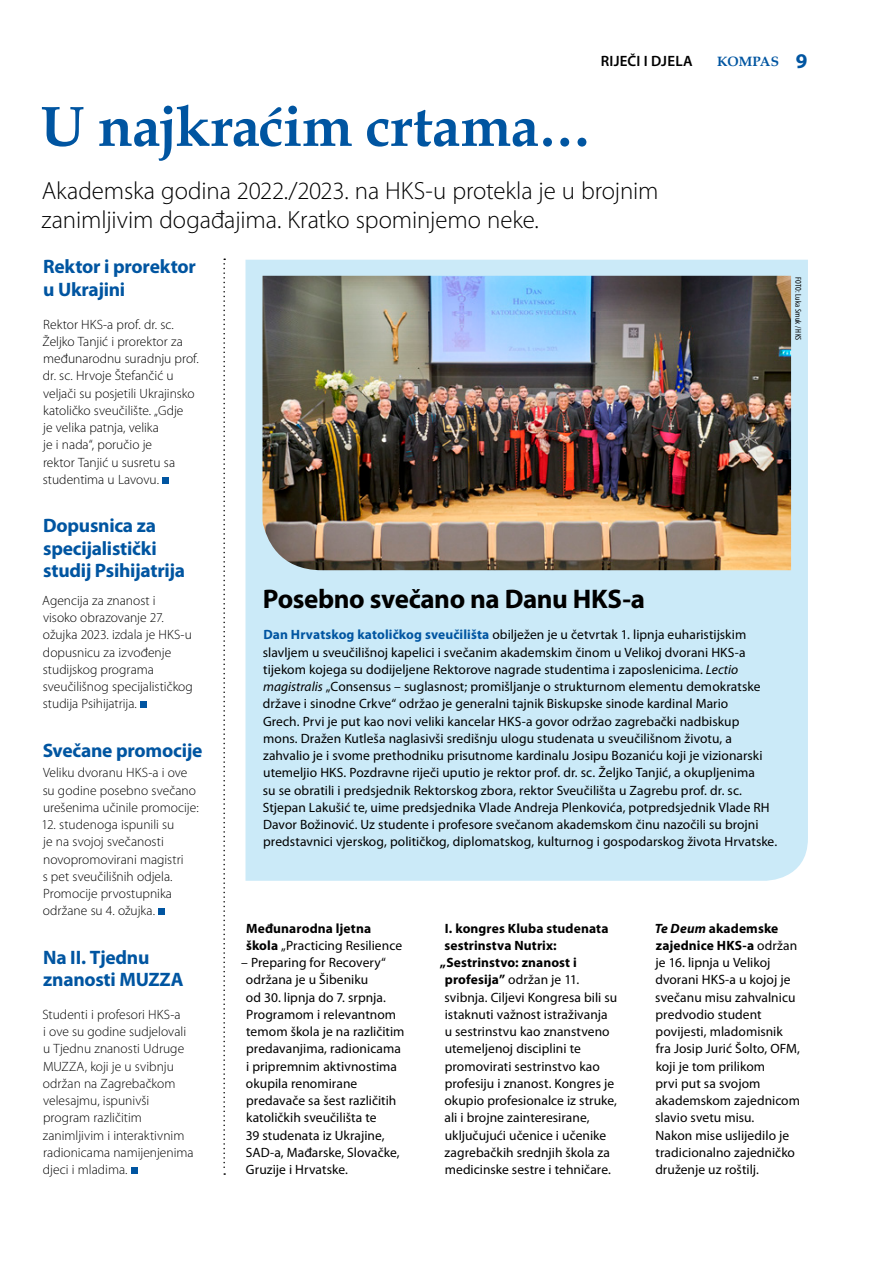
<style>
.page{position:relative;width:893px;height:1263px;background:#fff}
.page>*{position:absolute;margin:0;border:0;box-sizing:border-box;transform-origin:0 0}
.t1{font:700 57px "Book Antiqua";letter-spacing:-.005em;color:#0055a1}
.t2{font:700 27px "Myriad Pro";letter-spacing:-.015em;color:#000}
.t3{font:300 24.9px/28.7px "Myriad Pro";letter-spacing:-.005em;color:#000}
.t4{font:700 19.5px/22.5px "Myriad Pro";letter-spacing:-.015em;color:#0055a1}
.t5{font:600 15px "Myriad Pro";letter-spacing:.015em;color:#000}
.t6{font:13.5px/17.2px "Myriad Pro";letter-spacing:.005em;color:#000}
.t7{font:300 13.5px/17.2px "Myriad Pro";color:#000}
.t8{font:700 13.5px/17.2px "Myriad Pro";letter-spacing:.01em;color:#000}
.t9{font:700 13.5px "Book Antiqua";letter-spacing:.005em;color:#0055a1}
.t10{font:condensed 8.4px "Myriad Pro";letter-spacing:.03em;color:#000}
.s1{font-family:"Myriad Pro";font-size:21px}
.s2{font-weight:700;color:#0055a1}
.s3{font-style:italic}
.s4{font-weight:400}
.s5{font-weight:700}
.s6{font-weight:700;font-style:italic}
</style>
<div class="page">
<div style="left:245px;top:260px;width:563px;height:621px;background:#cbeaf8"></div>
<img style="left:262px;top:276px;width:529px;height:294px">
<div style="left:162px;top:477px;width:7px;height:7px;background:#0055a1"></div>
<div style="left:140px;top:701px;width:7px;height:7px;background:#0055a1"></div>
<div style="left:158px;top:908px;width:7px;height:7px;background:#0055a1"></div>
<div style="left:131px;top:1167px;width:7px;height:7px;background:#0055a1"></div>
<svg style="left:223px;top:258px;width:2px;height:917px"></svg>
<p class="t5" style="left:601px;top:51px;width:94px">RIJEČI I DJELA</p>
<p class="t9" style="left:717px;top:52px;width:92px">KOMPAS <span class="s1">9</span></p>
<h1 class="t1" style="left:40px;top:88px;width:554px">U najkraćim crtama…</h1>
<h3 class="t3" style="left:42px;top:176px;width:618px">Akademska godina 2022./2023. na HKS-u protekla je u brojnim zanimljivim događajima. Kratko spominjemo neke.</h3>
<h3 class="t4" style="left:43px;top:255px;width:154px">Rektor i prorektor u Ukrajini</h3>
<p class="t7" style="left:43px;top:315px;width:158px">Rektor HKS-a prof. dr. sc.<br>Željko Tanjić i prorektor za međunarodnu suradnju prof. dr. sc. Hrvoje Štefančić u veljači su posjetili U krajinsko katoličko sveučilište. „Gdje<br>je velika patnja, velika<br>je i nada“, poručio je<br>rektor Tanjić u susretu sa studentima u Lavovu.</p>
<h3 class="t4" style="left:43px;top:514px;width:143px">Dopusnica za specijalistički studij Psihijatrija</h3>
<p class="t7" style="left:42px;top:591px;width:152px">Agencija za znanost i visoko obrazovanje 27. ožujka 2023. izdala je HKS-u dopusnicu za izvođenje studijskog programa sveučilišnog specijalističkog studija Psihijatrija.</p>
<h3 class="t4" style="left:43px;top:738px;width:161px">Svečane promocije</h3>
<p class="t7" style="left:43px;top:764px;width:157px">Veliku dvoranu HKS-a i ove su godine posebno svečano urešenima učinile promocije:</p>
<p class="t7" style="left:41px;top:816px;width:144px">12. studenoga ispunili su je na svojoj svečanosti novopromovirani magistri s pet sveučilišnih odjela.<br>Promocije prvostupnika održane su 4. ožujka.</p>
<h3 class="t4" style="left:43px;top:945px;width:142px">Na II. Tjednu znanosti MUZZA</h3>
<p class="t7" style="left:42px;top:1005px;width:153px">Studenti i profesori HKS-a<br>i ove su godine sudjelovali u Tjednu znanosti Udruge<br>MUZZA, koji je u svibnju održan na Zagrebačkom velesajmu, ispunivši program različitim zanimljivim i interaktivnim radionicama namijenjenima djeci i mladima.</p>
<p class="t10" style="left:803px;top:277px;width:65px;rotate:90deg">FOTO: Luka Smuk / HKS</p>
<h2 class="t2" style="left:263px;top:581px;width:384px">Posebno svečano na Danu HKS-a</h2>
<p class="t6" style="left:263px;top:626px;width:516px"><span class="s2">Dan Hrvatskog katoličkog sveučilišta</span> obilježen je u četvrtak 1. lipnja euharistijskim slavljem u sveučilišnoj kapelici i svečanim akademskim činom u Velikoj dvorani HKS-a tijekom kojega su dodijeljene Rektorove nagrade studentima i zaposlenicima. <span class="s3">Lectio magistralis</span> „Consensus – suglasnost; promišljanje o strukturnom elementu demokratske države i sinodne Crkve“ održao je generalni tajnik Biskupske sinode kardinal Mario<br>Grech. Prvi je put kao novi veliki kancelar HKS-a govor održao zagrebački nadbiskup mons. Dražen Kutleša naglasivši središnju ulogu studenata u sveučilišnom životu, a zahvalio je i svome prethodniku prisutnome kardinalu Josipu Bozaniću koji je vizionarski utemeljio HKS. Pozdravne riječi uputio je rektor prof. dr. sc. Željko Tanjić, a okupljenima<br>su se obratili i predsjednik Rektorskog zbora, rektor Sveučilišta u Zagrebu prof. dr. sc.<br>Stjepan Lakušić te, uime predsjednika Vlade Andreja Plenkovića, potpredsjednik Vlade RH Davor Božinović. Uz studente i profesore svečanom akademskom činu nazočili su brojni predstavnici vjerskog, političkog, diplomatskog, kulturnog i gospodarskog života Hrvatske.</p>
<p class="t8" style="left:246px;top:919px;width:158px">Međunarodna ljetna škola <span class="s4">„Practicing Resilience</span></p>
<p class="t6" style="left:246px;top:954px;width:160px;text-indent:-5px">– Preparing for Recovery“ održana je u Šibeniku<br>od 30. lipnja do 7. srpnja.<br>Programom i relevantnom temom škola je na različitim predavanjima, radionicama i pripremnim aktivnostima okupila renomirane predavače sa šest različitih katoličkih sveučilišta te<br>39 studenata iz Ukrajine,<br>SAD-a, Mađarske, Slovačke,<br>Gruzije i Hrvatske.</p>
<p class="t8" style="left:445px;top:919px;width:165px">I. kongres Kluba studenata</p>
<p class="t8" style="left:445px;top:936px;width:114px">sestrinstva Nutrix:</p>
<p class="t8" style="left:440px;top:953px;width:138px">„Sestrinstvo: znanost i</p>
<p class="t6" style="left:445px;top:971px;width:136px"><span class="s5">profesija”</span> održan je 11.</p>
<p class="t6" style="left:444px;top:988px;width:174px">svibnja. Ciljevi Kongresa bili su</p>
<p class="t6" style="left:445px;top:1005px;width:164px">istaknuti važnost istraživanja</p>
<p class="t6" style="left:445px;top:1023px;width:166px">u sestrinstvu kao znanstveno</p>
<p class="t6" style="left:445px;top:1040px;width:138px">utemeljenoj disciplini te</p>
<p class="t6" style="left:445px;top:1057px;width:157px">promovirati sestrinstvo kao</p>
<p class="t6" style="left:445px;top:1074px;width:171px">profesiju i znanost. Kongres je</p>
<p class="t6" style="left:444px;top:1092px;width:174px">okupio profesionalce iz struke,</p>
<p class="t6" style="left:444px;top:1109px;width:147px">ali i brojne zainteresirane,</p>
<p class="t6" style="left:445px;top:1126px;width:163px">uključujući učenice i učenike</p>
<p class="t6" style="left:444px;top:1143px;width:167px">zagrebačkih srednjih škola za</p>
<p class="t6" style="left:445px;top:1161px;width:168px">medicinske sestre i tehničare.</p>
<p class="t6" style="left:655px;top:919px;width:147px"><span class="s6">Te Deum</span> <span class="s5">akademske zajednice HKS-a</span> održan je 16. lipnja u Velikoj dvorani HKS-a u kojoj je svečanu misu zahvalnicu predvodio student povijesti, mladomisnik fra Josip Jurić Šolto, OFM, koji je tom prilikom<br>prvi put sa svojom akademskom zajednicom slavio svetu misu.<br>Nakon mise uslijedilo je tradicionalno zajedničko druženje uz roštilj.</p>
</div>
